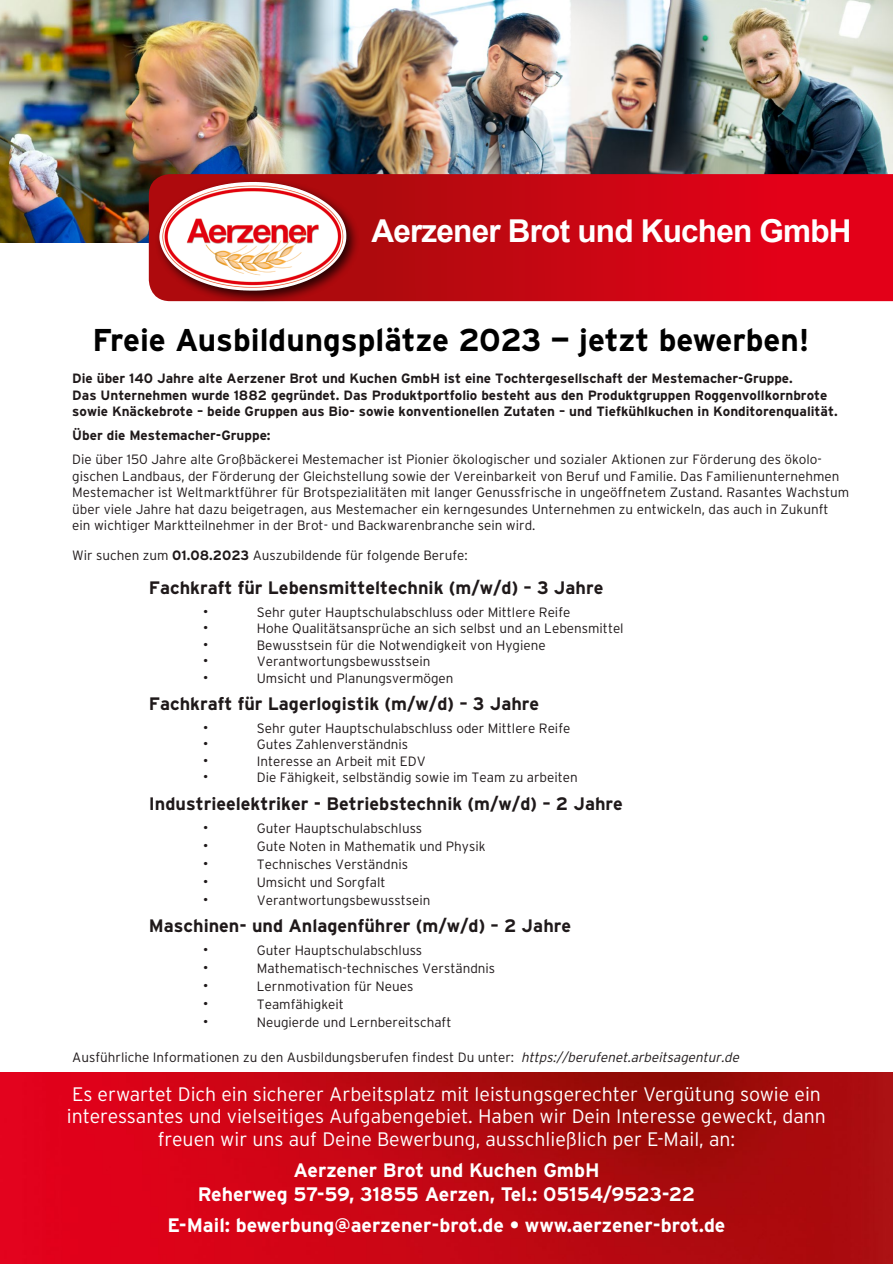
<style>
.page{position:relative;width:893px;height:1264px;background:#fff}
.page>*{position:absolute;margin:0;border:0;box-sizing:border-box;transform-origin:0 0}
.t1{font:700 31.5px "Interstate";color:#000}
.t2{font:700 31.5px "Arial";letter-spacing:-.025em;color:#fff}
.t3{font:300 19.5px/22.5px "Interstate";color:#fff;text-align:center}
.t4{font:700 19.5px/23.4px "Interstate";color:#fff;text-align:center}
.t5{font:700 18px "Interstate";color:#1f191a}
.t6{font:300 15px "Interstate";color:#1f191a;scale:1.05 1}
.t7{font:300 13.5px/16.5px "Interstate";color:#1f191a}
.t8{font:700 13.5px/16.5px "Interstate";color:#1f191a}
.s1{font-weight:700}
.s2{font-style:italic}
</style>
<div class="page">
<img style="left:731px;top:0;width:162px;height:174px">
<img style="left:0;top:0;width:268px;height:242px">
<img style="left:268px;top:0;width:463px;height:174px">
<svg style="left:149px;top:174px;width:744px;height:127px;background:#cc0513"></svg>
<div style="left:155px;top:177px;width:205px;height:124px;background:#000;opacity:.75"></div>
<img style="left:187px;top:182px;width:67px;height:16px">
<img style="left:0;top:1072px;width:893px;height:191px">
<h1 class="t2" style="left:371px;top:210px;width:482px">Aerzener Brot und Kuchen GmbH</h1>
<h1 class="t1" style="left:92px;top:320px;width:719px">Freie Ausbildungsplätze 2023 — jetzt bewerben!</h1>
<p class="t8" style="left:72px;top:370px;width:767px">Die über 140 Jahre alte Aerzener Brot und Kuchen GmbH ist eine Tochtergesellschaft der Mestemacher-Gruppe.<br>Das Unternehmen wurde 1882 gegründet. Das Produktportfolio besteht aus den Produktgruppen Roggenvollkornbrote sowie Knäckebrote – beide Gruppen aus Bio- sowie konventionellen Zutaten – und Tiefkühlkuchen in Konditorenqualität.</p>
<p class="t8" style="left:72px;top:427px;width:200px">Über die Mestemacher-Gruppe:</p>
<p class="t7" style="left:72px;top:451px;width:779px">Die über 150 Jahre alte Großbäckerei Mestemacher ist Pionier ökologischer und sozialer Aktionen zur Förderung des ökolo&shy;gischen Landbaus, der Förderung der Gleichstellung sowie der Vereinbarkeit von Beruf und Familie. Das Familienunternehmen Mestemacher ist Weltmarktführer für Brotspezialitäten mit langer Genussfrische in ungeöffnetem Zustand. Rasantes Wachstum über viele Jahre hat dazu beigetragen, aus Mestemacher ein kerngesundes Unternehmen zu entwickeln, das auch in Zukunft ein wichtiger Marktteilnehmer in der Brot- und Backwarenbranche sein wird.</p>
<p class="t7" style="left:72px;top:547px;width:397px">Wir suchen zum <span class="s1">01.08.2023</span> Auszubildende für folgende Berufe:</p>
<h3 class="t5" style="left:149px;top:576px;width:456px">Fachkraft für Lebensmitteltechnik (m/w/d) – 3 Jahre</h3>
<p class="t6" style="left:203px;top:602px;width:7px">•</p>
<p class="t7" style="left:257px;top:603px;width:315px">Sehr guter Hauptschulabschluss oder Mittlere Reife</p>
<p class="t6" style="left:203px;top:618px;width:7px">•</p>
<p class="t7" style="left:257px;top:620px;width:368px">Hohe Qualitätsansprüche an sich selbst und an Lebensmittel</p>
<p class="t6" style="left:203px;top:635px;width:7px">•</p>
<p class="t7" style="left:257px;top:636px;width:290px">Bewusstsein für die Notwendigkeit von Hygiene</p>
<p class="t6" style="left:203px;top:651px;width:7px">•</p>
<p class="t7" style="left:257px;top:653px;width:175px">Verantwortungsbewusstsein</p>
<p class="t6" style="left:203px;top:668px;width:7px">•</p>
<p class="t7" style="left:257px;top:669px;width:198px">Umsicht und Planungsvermögen</p>
<h3 class="t5" style="left:149px;top:693px;width:392px">Fachkraft für Lagerlogistik (m/w/d) – 3 Jahre</h3>
<p class="t6" style="left:203px;top:718px;width:7px">•</p>
<p class="t7" style="left:257px;top:719px;width:315px">Sehr guter Hauptschulabschluss oder Mittlere Reife</p>
<p class="t6" style="left:203px;top:734px;width:7px">•</p>
<p class="t7" style="left:257px;top:736px;width:153px">Gutes Zahlenverständnis</p>
<p class="t6" style="left:203px;top:751px;width:7px">•</p>
<p class="t7" style="left:257px;top:752px;width:170px">Interesse an Arbeit mit EDV</p>
<p class="t6" style="left:203px;top:767px;width:7px">•</p>
<p class="t7" style="left:257px;top:769px;width:322px">Die Fähigkeit, selbständig sowie im Team zu arbeiten</p>
<h3 class="t5" style="left:149px;top:792px;width:476px">Industrieelektriker - Betriebstechnik (m/w/d) – 2 Jahre</h3>
<p class="t6" style="left:203px;top:818px;width:7px">•</p>
<p class="t7" style="left:257px;top:819px;width:167px">Guter Hauptschulabschluss</p>
<p class="t6" style="left:203px;top:836px;width:7px">•</p>
<p class="t7" style="left:257px;top:837px;width:230px">Gute Noten in Mathematik und Physik</p>
<p class="t6" style="left:203px;top:854px;width:7px">•</p>
<p class="t7" style="left:257px;top:855px;width:153px">Technisches Verständnis</p>
<p class="t6" style="left:203px;top:872px;width:7px">•</p>
<p class="t7" style="left:257px;top:873px;width:130px">Umsicht und Sorgfalt</p>
<p class="t6" style="left:203px;top:890px;width:7px">•</p>
<p class="t7" style="left:257px;top:891px;width:175px">Verantwortungsbewusstsein</p>
<h3 class="t5" style="left:149px;top:914px;width:424px">Maschinen- und Anlagenführer (m/w/d) – 2 Jahre</h3>
<p class="t6" style="left:203px;top:940px;width:7px">•</p>
<p class="t7" style="left:257px;top:941px;width:167px">Guter Hauptschulabschluss</p>
<p class="t6" style="left:203px;top:958px;width:7px">•</p>
<p class="t7" style="left:257px;top:959px;width:240px">Mathematisch-technisches Verständnis</p>
<p class="t6" style="left:203px;top:976px;width:7px">•</p>
<p class="t7" style="left:257px;top:977px;width:158px">Lernmotivation für Neues</p>
<p class="t6" style="left:203px;top:994px;width:7px">•</p>
<p class="t7" style="left:257px;top:995px;width:89px">Teamfähigkeit</p>
<p class="t6" style="left:203px;top:1012px;width:7px">•</p>
<p class="t7" style="left:257px;top:1013px;width:196px">Neugierde und Lernbereitschaft</p>
<p class="t7" style="left:72px;top:1048px;width:672px">Ausführliche Informationen zu den Ausbildungsberufen findest Du unter: <span class="s2">https://berufenet.arbeitsagentur.de</span></p>
<p class="t3" style="left:67px;top:1082px;width:760px">Es erwartet Dich ein sicherer Arbeitsplatz mit leistungsgerechter Vergütung sowie ein interessantes und vielseitiges Aufgabengebiet. Haben wir Dein Interesse geweckt, dann freuen wir uns auf Deine Bewerbung, ausschließlich per E-Mail, an:</p>
<h2 class="t4" style="left:198px;top:1158px;width:499px">Aerzener Brot und Kuchen GmbH<br>Reherweg 57-59, 31855 Aerzen, Tel.: 05154/9523-22</h2>
<h2 class="t4" style="left:168px;top:1213px;width:559px">E-Mail: bewerbung@aerzener-brot.de • www.aerzener-brot.de</h2>
</div>
